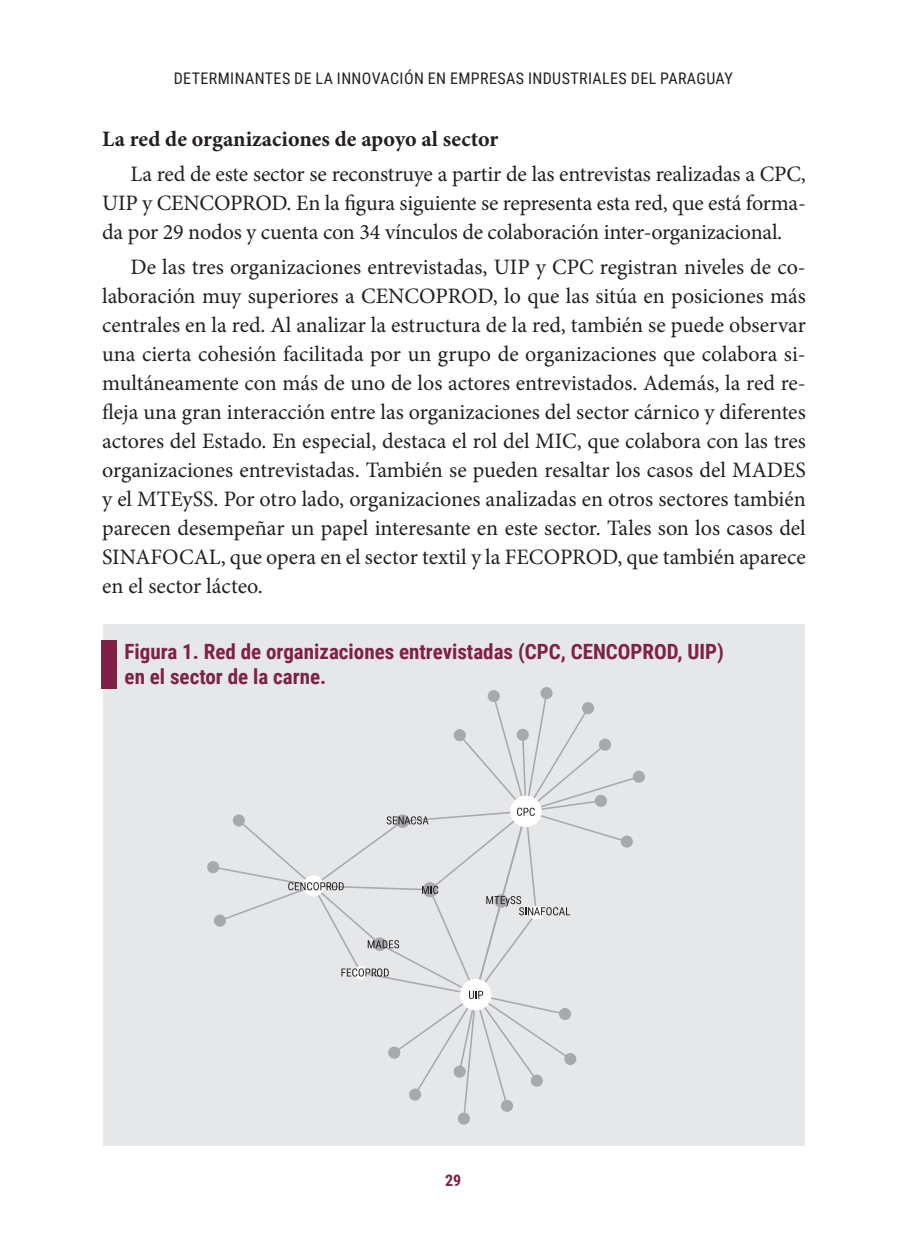
<style>
.page{position:relative;width:908px;height:1248px;background:#fff}
.page>*{position:absolute;margin:0;border:0;box-sizing:border-box;transform-origin:0 0}
.t1{font:22px/29px "Minion Pro";letter-spacing:-.01em;color:#231f20;text-align:justify}
.t2{font:700 22px "Minion Pro";color:#231f20}
.t3{font:700 21px/24.2px "Roboto Condensed";color:#7f2046}
.t4{font:16px "Roboto Condensed";letter-spacing:.025em;color:#231f20}
.t5{font:700 16px "Roboto Condensed";color:#7f2046}
</style>
<div class="page">
<div style="left:103px;top:624px;width:701px;height:521px;background:#e6e7e9"></div>
<div style="left:102px;top:640px;width:15px;height:48px;background:#7f2046"></div>
<div style="left:457px;top:1112px;width:12px;height:12px;background:#a8a9ad;border-radius:50%"></div>
<div style="left:214px;top:914px;width:12px;height:12px;background:#a8a9ad;border-radius:50%"></div>
<div style="left:207px;top:861px;width:12px;height:12px;background:#a8a9ad;border-radius:50%"></div>
<div style="left:632px;top:770px;width:12px;height:12px;background:#a8a9ad;border-radius:50%"></div>
<div style="left:487px;top:690px;width:12px;height:12px;background:#a8a9ad;border-radius:50%"></div>
<div style="left:540px;top:687px;width:12px;height:12px;background:#a8a9ad;border-radius:50%"></div>
<svg style="left:218px;top:698px;width:415px;height:415px"></svg>
<p class="t4" style="left:174px;top:67px;width:560px">DETERMINANTES DE LA INNOVACIÓN EN EMPRESAS INDUSTRIALES DEL PARAGUAY</p>
<p class="t2" style="left:102px;top:124px;width:397px">La red de organizaciones de apoyo al sector</p>
<p class="t1" style="left:102px;top:160px;width:705px;text-indent:28px">La red de este sector se reconstruye a partir de las entrevistas realizadas a CPC, UIP y CENCOPROD. En la figura siguiente se representa esta red, que está forma&shy;da por 29 nodos y cuenta con 34 vínculos de colaboración inter-organizacional.</p>
<p class="t1" style="left:102px;top:252px;width:705px;text-indent:28px">De las tres organizaciones entrevistadas, UIP y CPC registran niveles de co&shy;laboración muy superiores a CENCOPROD, lo que las sitúa en posiciones más centrales en la red. Al analizar la estructura de la red, también se puede observar una cierta cohesión facilitada por un grupo de organizaciones que colabora si&shy;multáneamente con más de uno de los actores entrevistados. Además, la red re&shy;fleja una gran interacción entre las organizaciones del sector cárnico y diferentes actores del Estado. En especial, destaca el rol del MIC, que colabora con las tres organizaciones entrevistadas. También se pueden resaltar los casos del MADES y el MTEySS. Por otro lado, organizaciones analizadas en otros sectores también parecen desempeñar un papel interesante en este sector. Tales son los casos del SINAFOCAL, que opera en el sector textil y la FECOPROD, que también aparece en el sector lácteo.</p>
<p class="t3" style="left:125px;top:639px;width:600px">Figura 1. Red de organizaciones entrevistadas (CPC, CENCOPROD, UIP) en el sector de la carne.</p>
<p class="t5" style="left:445px;top:1168px;width:18px">29</p>
</div>
